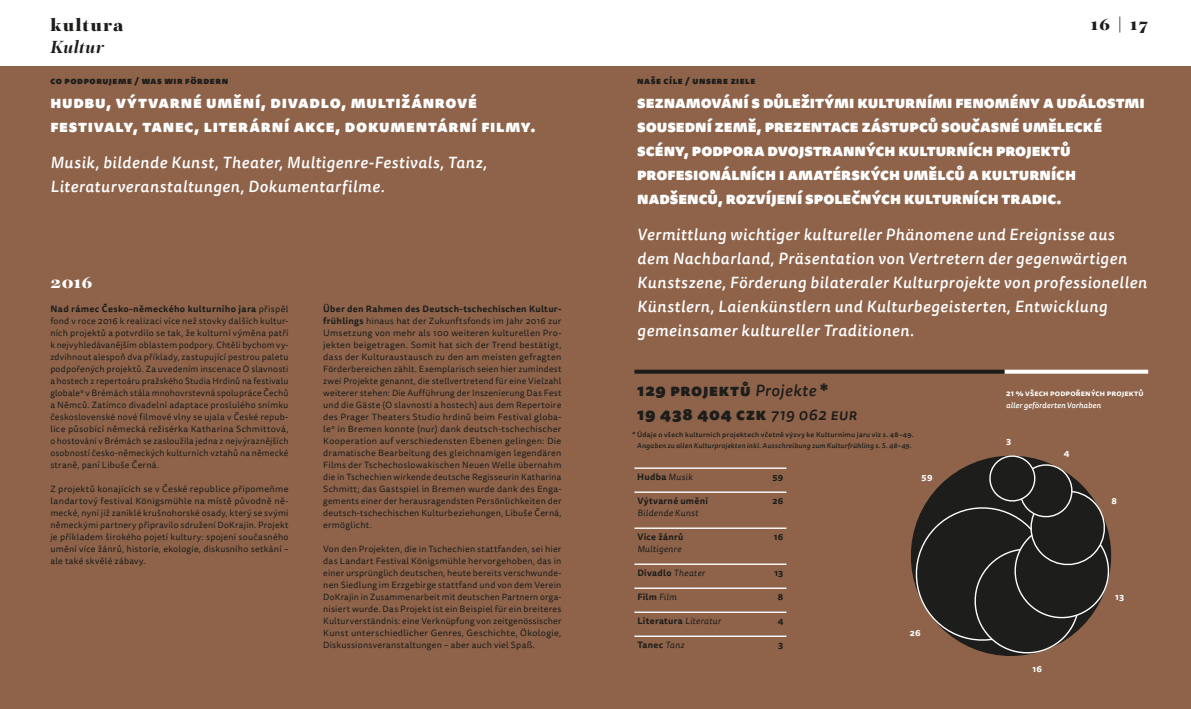
<style>
.page{position:relative;width:1191px;height:709px;background:#fff}
.page>*{position:absolute;margin:0;border:0;box-sizing:border-box;transform-origin:0 0}
.t1{font:900 18px "PF Regal Display Pro";letter-spacing:.06em;color:#1d1d1b}
.t2{font:italic 700 18px "PF Regal Display Pro";letter-spacing:.02em;color:#1d1d1b}
.t3{font:900 18px "PF Regal Display Pro";color:#fff}
.t4{font:italic 500 16px/24px "Tisa Sans Pro";letter-spacing:.035em;color:#fff}
.t5{font:900 16px/24px "Tisa Sans Pro";color:#fff}
.t6{font:900 16px/24px "Tisa Sans Pro";letter-spacing:.045em;color:#fff}
.t7{font:900 16px/24px "Tisa Sans Pro";letter-spacing:.045em;color:#1d1d1b}
.t8{font:9px/12px "Tisa Sans Pro";letter-spacing:.03em;color:#1d1d1b;text-align:justify}
.t9{font:700 9px "Tisa Sans Pro";letter-spacing:.035em;color:#1d1d1b}
.t10{font:900 9px "Tisa Sans Pro";letter-spacing:.06em;color:#1d1d1b}
.t11{font:italic 9px "Tisa Sans Pro";letter-spacing:.03em;color:#1d1d1b}
.t12{font:700 9px "Tisa Sans Pro";color:#fff}
.t13{font:700 8px "Tisa Sans Pro";letter-spacing:.02em;color:#fff}
.t14{font:italic 500 8px "Tisa Sans Pro";letter-spacing:.015em;color:#fff}
.t15{font:italic 500 7px "Tisa Sans Pro";letter-spacing:.04em;color:#1d1d1b}
.t16{font:500 7px "Tisa Sans Pro";letter-spacing:.04em;color:#1d1d1b}
.s1{font-weight:700}
.s2{font-weight:500;font-style:italic}
.s3{font-weight:400;font-style:italic}
</style>
<div class="page">
<div style="left:0;top:66px;width:1191px;height:643px;background:#8e634a"></div>
<svg style="left:1004px;top:370px;width:144px;height:4px"></svg>
<svg style="left:634px;top:370px;width:370px;height:4px"></svg>
<hr style="left:634px;top:467px;width:152px;height:2px;background:#fff">
<hr style="left:634px;top:491px;width:152px;height:2px;background:#fff">
<hr style="left:634px;top:527px;width:152px;height:2px;background:#fff">
<hr style="left:634px;top:563px;width:152px;height:2px;background:#fff">
<hr style="left:634px;top:587px;width:152px;height:2px;background:#fff">
<hr style="left:634px;top:611px;width:152px;height:2px;background:#fff">
<hr style="left:634px;top:635px;width:152px;height:2px;background:#fff">
<svg style="left:911px;top:455px;width:201px;height:201px"></svg>
<h1 class="t1" style="left:50px;top:13px;width:74px">kultura</h1>
<h1 class="t2" style="left:50px;top:36px;width:55px">Kultur</h1>
<p class="t10" style="left:50px;top:74px;width:179px">CO PODPORUJEME / WAS WIR FÖRDERN</p>
<h2 class="t6" style="left:50px;top:90px;width:487px">HUDBU, VÝTVARNÉ UMĚNÍ, DIVADLO, MULTIŽÁNROVÉ<br>FESTIVALY, TANEC, LITERÁRNÍ AKCE, DOKUMENTÁRNÍ FILMY.</h2>
<h2 class="t4" style="left:50px;top:151px;width:438px">Musik, bildende Kunst, Theater, Multigenre-Festivals, Tanz,<br>Literaturveranstaltungen, Dokumentarfilme.</h2>
<h1 class="t3" style="left:50px;top:271px;width:44px">2016</h1>
<p class="t8" style="left:50px;top:303px;width:240px"><span class="s1">Nad rámec Česko-německého kulturního jara</span> přispěl fond v roce 2016 k realizaci více než stovky dalších kultur&shy;ních projektů a potvrdilo se tak, že kulturní výměna patří k nejvyhledávanějším oblastem podpory. Chtěli bychom vy&shy;zdvihnout alespoň dva příklady, zastupující pestrou paletu podpořených projektů. Za uvedením inscenace O slavnosti a hostech z repertoáru pražského Studia Hrdinů na festivalu globale° v Brémách stála mnohovrstevná spolupráce Čechů a Němců. Zatímco divadelní adaptace proslulého snímku československé nové filmové vlny se ujala v České repub&shy;lice působící německá režisérka Katharina Schmittová, o hostování v Brémách se zasloužila jedna z nejvýraznějších osobností česko-německých kulturních vztahů na německé straně, paní Libuše Černá.</p>
<p class="t8" style="left:50px;top:483px;width:240px">Z projektů konajících se v České republice připomeňme landartový festival Königsmühle na místě původně ně&shy;mecké, nyní již zaniklé krušnohorské osady, který se svými německými partnery připravilo sdružení DoKrajin. Projekt je příkladem širokého pojetí kultury: spojení současného umění více žánrů, historie, ekologie, diskusního setkání – ale také skvělé zábavy.</p>
<p class="t8" style="left:323px;top:303px;width:240px"><span class="s1">Über den Rahmen des Deutsch-tschechischen Kultur&shy;frühlings</span> hinaus hat der Zukunftsfonds im Jahr 2016 zur Umsetzung von mehr als 100 weiteren kulturellen Pro&shy;jekten beigetragen. Somit hat sich der Trend bestätigt, dass der Kulturaustausch zu den am meisten gefragten Förderbereichen zählt. Exemplarisch seien hier zumindest zwei Projekte genannt, die stellvertretend für eine Vielzahl weiterer stehen: Die Aufführung der Inszenierung Das Fest und die Gäste (O slavnosti a hostech) aus dem Repertoire des Prager Theaters Studio hrdinů beim Festival globa&shy;le° in Bremen konnte (nur) dank deutsch-tschechischer Kooperation auf verschiedensten Ebenen gelingen: Die dramatische Bearbeitung des gleichnamigen legendären Films der Tschechoslowakischen Neuen Welle übernahm die in Tschechien wirkende deutsche Regisseurin Katharina Schmitt; das Gastspiel in Bremen wurde dank des Enga&shy;gements einer der herausragendsten Persönlichkeiten der deutsch-tschechischen Kulturbeziehungen, Libuše Černá, ermöglicht.</p>
<p class="t8" style="left:323px;top:543px;width:240px">Von den Projekten, die in Tschechien stattfanden, sei hier das Landart Festival Königsmühle hervorgehoben, das in einer ursprünglich deutschen, heute bereits verschwunde&shy;nen Siedlung im Erzgebirge stattfand und von dem Verein DoKrajin in Zusammenarbeit mit deutschen Partnern orga&shy;nisiert wurde. Das Projekt ist ein Beispiel für ein breiteres Kulturverständnis: eine Verknüpfung von zeitgenössischer Kunst unterschiedlicher Genres, Geschichte, Ökologie, Diskussionsveranstaltungen – aber auch viel Spaß.</p>
<h1 class="t1" style="left:1090px;top:13px;width:60px">16 | 17</h1>
<p class="t10" style="left:637px;top:74px;width:119px">NAŠE CÍLE / UNSERE ZIELE</p>
<p class="t5" style="left:637px;top:90px;width:509px">SEZNAMOVÁNÍ S DŮLEŽITÝMI KULTURNÍMI FENOMÉNY A UDÁLOSTMI SOUSEDNÍ ZEMĚ, PREZENTACE ZÁSTUPCŮ SOUČASNÉ UMĚLECKÉ SCÉNY, PODPORA DVOJSTRANNÝCH KULTURNÍCH PROJEKTŮ PROFESIONÁLNÍCH I AMATÉRSKÝCH UMĚLCŮ A KULTURNÍCH NADŠENCŮ, ROZVÍJENÍ SPOLEČNÝCH KULTURNÍCH TRADIC.</p>
<p class="t4" style="left:637px;top:223px;width:511px">Vermittlung wichtiger kultureller Phänomene und Ereignisse aus dem Nachbarland, Präsentation von Vertretern der gegenwärtigen Kunstszene, Förderung bilateraler Kulturprojekte von professionellen Künstlern, Laienkünstlern und Kulturbegeisterten, Entwicklung gemeinsamer kultureller Traditionen.</p>
<h2 class="t7" style="left:637px;top:378px;width:221px">129 PROJEKTŮ <span class="s2">Projekte</span> *<br>19 438 404 CZK <span class="s2">719 062 eur</span></h2>
<p class="t16" style="left:632px;top:430px;width:283px">* Údaje o všech kulturních projektech včetně výzvy ke Kulturnímu jaru viz s. 48–49.</p>
<p class="t15" style="left:637px;top:440px;width:276px">Angaben zu allen Kulturprojekten inkl. Ausschreibung zum Kulturfrühling s. S. 48–49.</p>
<p class="t9" style="left:637px;top:470px;width:57px">Hudba <span class="s3">Musik</span></p>
<p class="t9" style="left:772px;top:470px;width:12px">59</p>
<p class="t9" style="left:637px;top:494px;width:72px">Výtvarné umění</p>
<p class="t9" style="left:772px;top:494px;width:12px">26</p>
<p class="t11" style="left:637px;top:507px;width:62px">Bildende Kunst</p>
<p class="t9" style="left:637px;top:530px;width:48px">Více žánrů</p>
<p class="t9" style="left:774px;top:530px;width:11px">16</p>
<p class="t11" style="left:637px;top:543px;width:46px">Multigenre</p>
<p class="t9" style="left:637px;top:566px;width:69px">Divadlo <span class="s3">Theater</span></p>
<p class="t9" style="left:774px;top:566px;width:11px">13</p>
<p class="t9" style="left:637px;top:590px;width:41px">Film <span class="s3">Film</span></p>
<p class="t9" style="left:778px;top:590px;width:7px">8</p>
<p class="t9" style="left:637px;top:614px;width:85px">Literatura <span class="s3">Literatur</span></p>
<p class="t9" style="left:777px;top:614px;width:7px">4</p>
<p class="t9" style="left:637px;top:638px;width:48px">Tanec <span class="s3">Tanz</span></p>
<p class="t9" style="left:778px;top:638px;width:7px">3</p>
<p class="t12" style="left:921px;top:470px;width:12px">59</p>
<p class="t12" style="left:909px;top:626px;width:12px">26</p>
<p class="t13" style="left:1006px;top:387px;width:139px">21 % všech podpořených projektů</p>
<p class="t14" style="left:1006px;top:400px;width:96px">aller geförderten Vorhaben</p>
<p class="t12" style="left:1006px;top:434px;width:7px">3</p>
<p class="t12" style="left:1063px;top:446px;width:7px">4</p>
<p class="t12" style="left:1032px;top:662px;width:11px">16</p>
<p class="t12" style="left:1111px;top:494px;width:7px">8</p>
<p class="t12" style="left:1115px;top:590px;width:11px">13</p>
</div>
